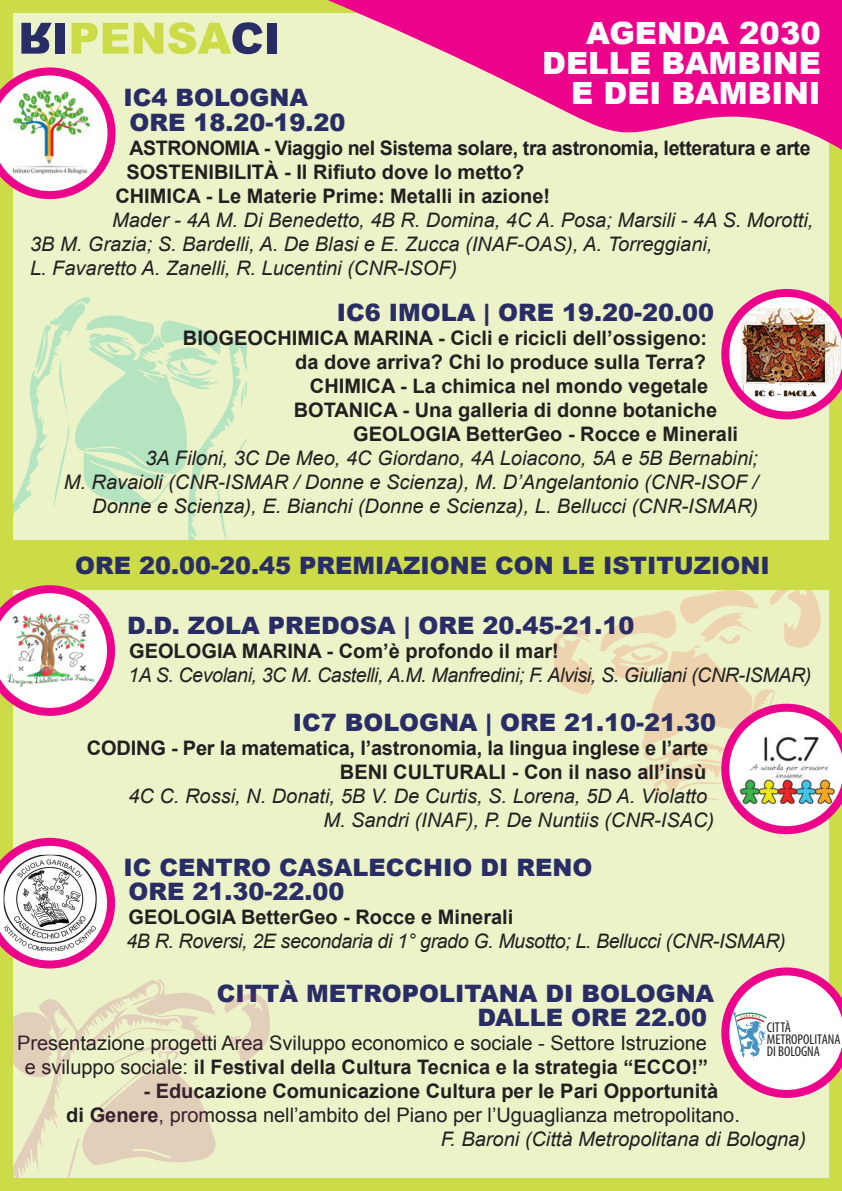
<style>
.page{position:relative;width:842px;height:1191px;background:#fff}
.page>*{position:absolute;margin:0;border:0;box-sizing:border-box;transform-origin:0 0}
.t1{font:900 30.6px/29.8px "Arial";color:#fff;text-align:right}
.t2{font:900 24px "Arial";color:#292d65}
.t3{font:italic 20px/24px "Arial";color:#231f20;text-align:right}
.t4{font:700 20px "Arial";color:#231f20}
.t5{font:20px/24px "Arial";color:#231f20;text-align:center}
.t6{font:italic 20px "Arial";letter-spacing:-.02em;color:#231f20}
.t7{font:700 20px "Arial";letter-spacing:-.02em;color:#231f20}
.t8{font:condensed 14.2px/12.1px "Myriad Pro";color:#231f20}
.s1{font-weight:700}
</style>
<div class="page">
<div style="left:6px;top:13px;width:830px;height:1165px;background:#edf3c9"></div>
<svg style="left:553px;top:628px;width:39px;height:66px"></svg>
<svg style="left:12px;top:297px;width:234px;height:243px"></svg>
<div style="left:0;top:540px;width:842px;height:50px;background:#cbdc48"></div>
<div style="left:829px;top:13px;width:13px;height:1178px;background:#cbdc48"></div>
<svg style="left:12px;top:978px;width:258px;height:200px"></svg>
<img style="left:721px;top:289px;width:121px;height:130px">
<svg style="left:599px;top:590px;width:243px;height:250px"></svg>
<div style="left:0;top:0;width:12px;height:1191px;background:#cbdc48"></div>
<svg style="left:721px;top:967px;width:121px;height:131px"></svg>
<svg style="left:0;top:585px;width:115px;height:131px"></svg>
<svg style="left:0;top:838px;width:115px;height:130px"></svg>
<svg style="left:0;top:0;width:842px;height:248px"></svg>
<div style="left:0;top:1178px;width:842px;height:13px;background:#cbdc48"></div>
<svg style="left:21px;top:23px;width:31px;height:31px"></svg>
<div style="left:55px;top:23px;width:10px;height:31px;background:#292d65"></div>
<svg style="left:72px;top:22px;width:190px;height:32px"></svg>
<div style="left:267px;top:23px;width:10px;height:31px;background:#292d65"></div>
<p class="t1" style="left:542px;top:17px;width:280px">AGENDA 2030<br>DELLE BAMBINE</p>
<p class="t1" style="left:571px;top:77px;width:251px">E DEI BAMBINI</p>
<p class="t2" style="left:123px;top:80px;width:186px">IC4 BOLOGNA</p>
<p class="t2" style="left:129px;top:104px;width:218px">ORE 18.20-19.20</p>
<p class="t7" style="left:129px;top:134px;width:683px">ASTRONOMIA - Viaggio nel Sistema solare, tra astronomia, letteratura e arte</p>
<p class="t4" style="left:126px;top:158px;width:399px">SOSTENIBILITÀ - Il Rifiuto dove lo metto?</p>
<p class="t4" style="left:115px;top:182px;width:436px">CHIMICA - Le Materie Prime: Metalli in azione!</p>
<p class="t3" style="left:112px;top:208px;width:703px">Mader - 4A M. Di Benedetto, 4B R. Domina, 4C A. Posa; Marsili - 4A S. Morotti,</p>
<p class="t3" style="left:30px;top:232px;width:684px">3B M. Grazia; S. Bardelli, A. De Blasi e E. Zucca (INAF-OAS), A. Torreggiani,</p>
<p class="t3" style="left:30px;top:256px;width:429px">L. Favaretto A. Zanelli, R. Lucentini (CNR-ISOF)</p>
<p class="t2" style="left:337px;top:295px;width:379px">IC6 IMOLA | ORE 19.20-20.00</p>
<p class="t4" style="left:183px;top:325px;width:526px">BIOGEOCHIMICA MARINA - Cicli e ricicli dell’ossigeno:</p>
<p class="t4" style="left:295px;top:349px;width:412px">da dove arriva? Chi lo produce sulla Terra?</p>
<p class="t4" style="left:310px;top:373px;width:400px">CHIMICA - La chimica nel mondo vegetale</p>
<p class="t4" style="left:294px;top:397px;width:425px">BOTANICA - Una galleria di donne botaniche</p>
<p class="t4" style="left:353px;top:421px;width:386px">GEOLOGIA BetterGeo - Rocce e Minerali</p>
<p class="t3" style="left:146px;top:446px;width:614px">3A Filoni, 3C De Meo, 4C Giordano, 4A Loiacono, 5A e 5B Bernabini;</p>
<p class="t3" style="left:64px;top:470px;width:696px">M. Ravaioli (CNR-ISMAR / Donne e Scienza), M. D’Angelantonio (CNR-ISOF /<br>Donne e Scienza), E. Bianchi (Donne e Scienza), L. Bellucci (CNR-ISMAR)</p>
<p class="t2" style="left:75px;top:548px;width:696px">ORE 20.00-20.45 PREMIAZIONE CON LE ISTITUZIONI</p>
<p class="t2" style="left:127px;top:608px;width:509px">D.D. ZOLA PREDOSA | ORE 20.45-21.10</p>
<p class="t4" style="left:129px;top:638px;width:431px">GEOLOGIA MARINA - Com’è profondo il mar!</p>
<p class="t6" style="left:128px;top:662px;width:685px">1A S. Cevolani, 3C M. Castelli, A.M. Manfredini; F. Alvisi, S. Giuliani (CNR-ISMAR)</p>
<p class="t2" style="left:293px;top:704px;width:425px">IC7 BOLOGNA | ORE 21.10-21.30</p>
<p class="t4" style="left:87px;top:734px;width:623px">CODING - Per la matematica, l’astronomia, la lingua inglese e l’arte</p>
<p class="t4" style="left:340px;top:758px;width:368px">BENI CULTURALI - Con il naso all’insù</p>
<p class="t3" style="left:128px;top:784px;width:580px">4C C. Rossi, N. Donati, 5B V. De Curtis, S. Lorena, 5D A. Violatto</p>
<p class="t3" style="left:323px;top:808px;width:392px">M. Sandri (INAF), P. De Nuntiis (CNR-ISAC)</p>
<p class="t2" style="left:123px;top:850px;width:470px">IC CENTRO CASALECCHIO DI RENO</p>
<p class="t2" style="left:128px;top:874px;width:218px">ORE 21.30-22.00</p>
<p class="t4" style="left:128px;top:903px;width:386px">GEOLOGIA BetterGeo - Rocce e Minerali</p>
<p class="t6" style="left:126px;top:928px;width:661px">4B R. Roversi, 2E secondaria di 1° grado G. Musotto; L. Bellucci (CNR-ISMAR)</p>
<p class="t2" style="left:217px;top:975px;width:499px">CITTÀ METROPOLITANA DI BOLOGNA</p>
<p class="t2" style="left:477px;top:999px;width:231px">DALLE ORE 22.00</p>
<p class="t5" style="left:17px;top:1030px;width:692px">Presentazione progetti Area Sviluppo economico e sociale - Settore Istruzione e sviluppo sociale: <span class="s1">il Festival della Cultura Tecnica e la strategia “ECCO!”</span></p>
<p class="t4" style="left:143px;top:1077px;width:576px">- Educazione Comunicazione Cultura per le Pari Opportunità</p>
<p class="t5" style="left:66px;top:1102px;width:675px"><span class="s1">di Genere</span>, promossa nell’ambito del Piano per l’Uguaglianza metropolitano.</p>
<p class="t3" style="left:441px;top:1127px;width:367px">F. Baroni (Città Metropolitana di Bologna)</p>
<p class="t8" style="left:767px;top:1020px;width:75px">CITTÀ<br>METROPOLITANA<br>DI BOLOGNA</p>
</div>
